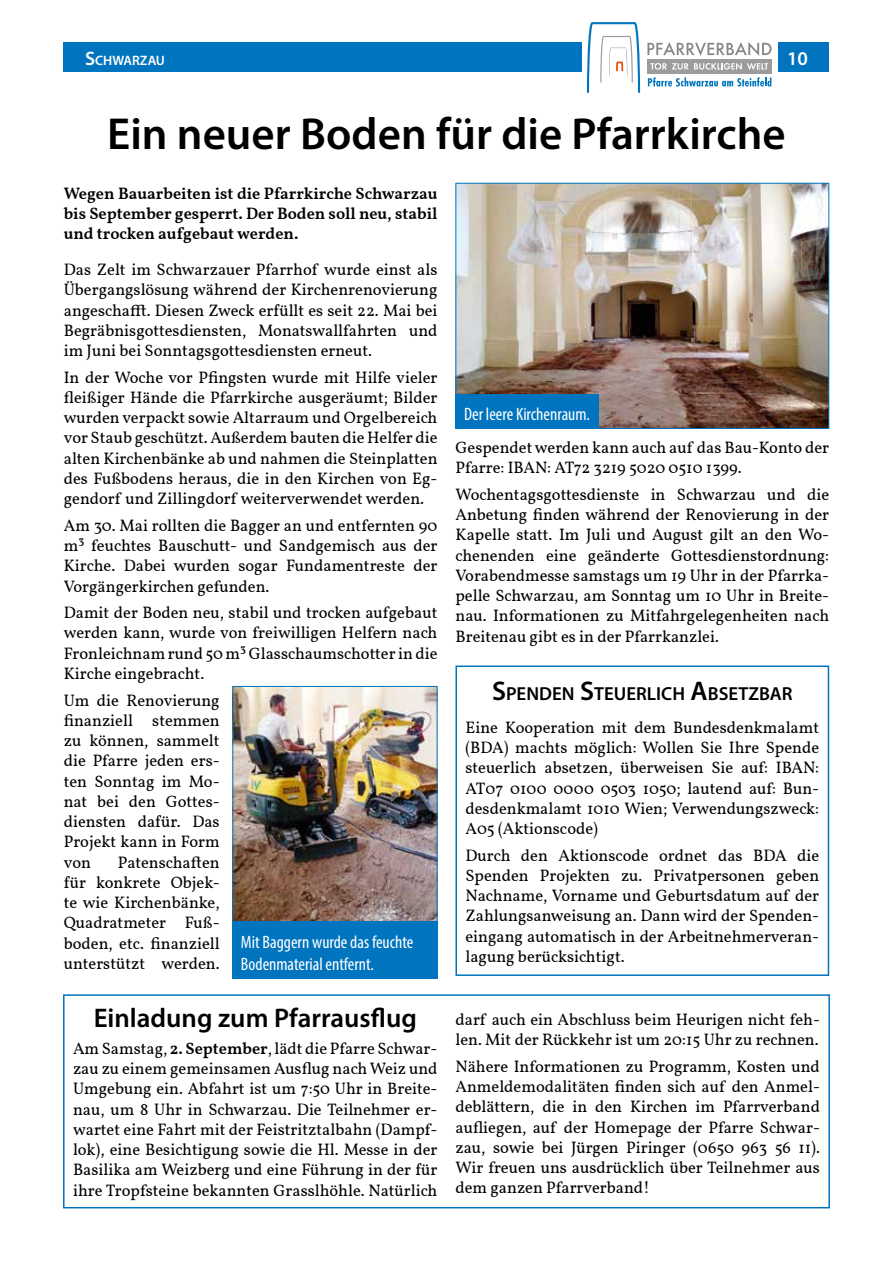
<style>
.page{position:relative;width:893px;height:1263px;background:#fff}
.page>*{position:absolute;margin:0;border:0;box-sizing:border-box;transform-origin:0 0}
.t1{font:600 45px "Myriad Pro";color:#000}
.t2{font:600 27px "Myriad Pro";color:#000}
.t3{font:600 19.5px "Myriad Pro";color:#fff}
.t4{font:600 18.9px "Myriad Pro";color:#000}
.t5{font:condensed 18px/21.6px "Myriad Pro";color:#fff}
.t6{font:16.5px/20.2px "Vollkorn";color:#000;text-align:justify}
.t7{font:600 16.5px/20.2px "Vollkorn";color:#000;text-align:justify}
.t8{font:600 13.65px "Myriad Pro";color:#fff}
.s1{font-size:19.5px}
.s2{font-weight:600}
.s3{font-size:27px}
</style>
<div class="page">
<div style="left:64px;top:43px;width:765px;height:29px;background:#0074be"></div>
<div style="left:583px;top:22px;width:195px;height:71px;background:#fff"></div>
<div style="left:647px;top:59px;width:125px;height:15px;background:#9c9c9d"></div>
<svg style="left:650px;top:63px;width:118px;height:7px"></svg>
<svg style="left:647px;top:42px;width:125px;height:14px"></svg>
<svg style="left:587px;top:22px;width:53px;height:71px"></svg>
<svg style="left:648px;top:77px;width:123px;height:10px"></svg>
<div style="left:455px;top:665px;width:374px;height:311px;border:2px solid #0074be"></div>
<img style="left:234px;top:688px;width:201px;height:233px">
<div style="left:232px;top:686px;width:205px;height:292px;border:1px solid #0074be"></div>
<div style="left:232px;top:921px;width:205px;height:57px;background:#0074be"></div>
<img style="left:457px;top:185px;width:370px;height:242px">
<div style="left:455px;top:183px;width:374px;height:246px;border:1px solid #0074be"></div>
<div style="left:455px;top:394px;width:144px;height:35px;background:#0074be"></div>
<div style="left:63px;top:994px;width:767px;height:214px;border:2px solid #0074be"></div>
<p class="t8" style="left:85px;top:51px;width:82px"><span class="s1">S</span>CHWARZAU</p>
<p class="t3" style="left:787px;top:46px;width:22px">10</p>
<h1 class="t1" style="left:107px;top:105px;width:680px">Ein neuer Boden für die Pfarrkirche</h1>
<p class="t7" style="left:64px;top:182px;width:375px">Wegen Bauarbeiten ist die Pfarrkirche Schwarzau bis September gesperrt. Der Boden soll neu, stabil und trocken aufgebaut werden.</p>
<p class="t6" style="left:64px;top:258px;width:375px">Das Zelt im Schwarzauer Pfarrhof wurde einst als Übergangslösung während der Kirchenrenovierung angeschafft. Diesen Zweck erfüllt es seit 22. Mai bei Begräbnisgottesdiensten, Monatswallfahrten und im Juni bei Sonntagsgottesdiensten erneut.</p>
<p class="t6" style="left:64px;top:366px;width:375px">In der Woche vor Pfingsten wurde mit Hilfe vieler fleißiger Hände die Pfarrkirche ausgeräumt; Bilder wurden verpackt sowie Altarraum und Orgelbereich vor Staub geschützt. Außerdem bauten die Helfer die alten Kirchenbänke ab und nahmen die Steinplatten des Fußbodens heraus, die in den Kirchen von Eg&shy;gendorf und Zillingdorf weiterverwendet werden.</p>
<p class="t6" style="left:64px;top:514px;width:375px">Am 30. Mai rollten die Bagger an und entfernten 90 m³ feuchtes Bauschutt- und Sandgemisch aus der Kirche. Dabei wurden sogar Fundamentreste der Vorgängerkirchen gefunden.</p>
<p class="t6" style="left:64px;top:601px;width:375px">Damit der Boden neu, stabil und trocken aufgebaut werden kann, wurde von freiwilligen Helfern nach Fronleichnam rund 50 m³ Glasschaumschotter in die Kirche eingebracht.</p>
<p class="t6" style="left:64px;top:689px;width:157px">Um die Renovierung finanziell stemmen zu können, sammelt die Pfarre jeden ers&shy;ten Sonntag im Mo&shy;nat bei den Gottes&shy;diensten dafür. Das Projekt kann in Form von</p>
<p class="t6" style="left:64px;top:851px;width:157px;text-indent:54px">Patenschaften für konkrete Objek&shy;te wie Kirchenbänke, Quadratmeter Fuß&shy;boden, etc. finanziell unterstützt werden.</p>
<p class="t5" style="left:241px;top:931px;width:174px">Mit Baggern wurde das feuchte<br>Bodenmaterial entfernt.</p>
<h2 class="t2" style="left:94px;top:1001px;width:325px">Einladung zum Pfarrausflug</h2>
<p class="t6" style="left:73px;top:1037px;width:366px">Am Samstag, <span class="s2">2. September</span>, lädt die Pfarre Schwar&shy;zau zu einem gemeinsamen Ausflug nach Weiz und Umgebung ein. Abfahrt ist um 7:50 Uhr in Breite&shy;nau, um 8 Uhr in Schwarzau. Die Teilnehmer er&shy;wartet eine Fahrt mit der Feistritztalbahn (Dampf&shy;lok), eine Besichtigung sowie die Hl. Messe in der Basilika am Weizberg und eine Führung in der für ihre Tropfsteine bekannten Grasslhöhle. Natürlich</p>
<p class="t5" style="left:464px;top:403px;width:128px">Der leere Kirchenraum.</p>
<p class="t6" style="left:455px;top:436px;width:375px">Gespendet werden kann auch auf das Bau-Konto der<br>Pfarre: IBAN: AT72 3219 5020 0510 1399.</p>
<p class="t6" style="left:455px;top:483px;width:375px">Wochentagsgottesdienste in Schwarzau und die Anbetung finden während der Renovierung in der Kapelle statt. Im Juli und August gilt an den Wo&shy;chenenden eine geänderte Gottesdienstordnung:<br>Vorabendmesse samstags um 19 Uhr in der Pfarrka&shy;pelle Schwarzau, am Sonntag um 10 Uhr in Breite&shy;nau. Informationen zu Mitfahrgelegenheiten nach Breitenau gibt es in der Pfarrkanzlei.</p>
<p class="t4" style="left:492px;top:681px;width:302px"><span class="s3">S</span>PENDEN <span class="s3">S</span>TEUERLICH <span class="s3">A</span>BSETZBAR</p>
<p class="t6" style="left:465px;top:716px;width:355px">Eine Kooperation mit dem Bundesdenkmalamt (BDA) machts möglich: Wollen Sie Ihre Spende steuerlich absetzen, überweisen Sie auf: IBAN:<br>AT07 0100 0000 0503 1050; lautend auf: Bun&shy;desdenkmalamt 1010 Wien; Verwendungszweck:<br>A05 (Aktionscode)</p>
<p class="t6" style="left:465px;top:844px;width:355px">Durch den Aktionscode ordnet das BDA die Spenden Projekten zu. Privatpersonen geben Nachname, Vorname und Geburtsdatum auf der Zahlungsanweisung an. Dann wird der Spenden&shy;eingang automatisch in der Arbeitnehmerveran&shy;lagung berücksichtigt.</p>
<p class="t6" style="left:455px;top:1008px;width:366px">darf auch ein Abschluss beim Heurigen nicht feh&shy;len. Mit der Rückkehr ist um 20:15 Uhr zu rechnen.</p>
<p class="t6" style="left:455px;top:1055px;width:366px">Nähere Informationen zu Programm, Kosten und Anmeldemodalitäten finden sich auf den Anmel&shy;deblättern, die in den Kirchen im Pfarrverband aufliegen, auf der Homepage der Pfarre Schwar&shy;zau, sowie bei Jürgen Piringer (0650 963 56 11).<br>Wir freuen uns ausdrücklich über Teilnehmer aus dem ganzen Pfarrverband!</p>
</div>
